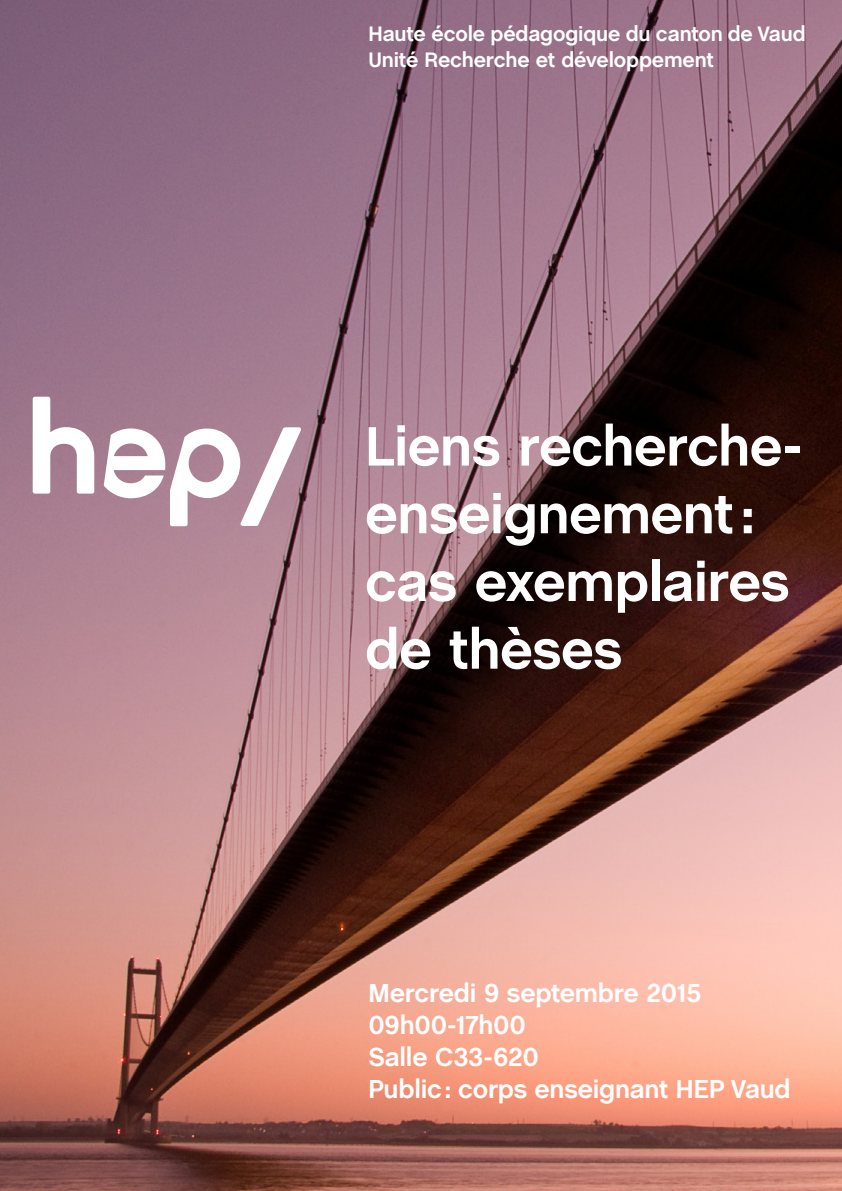
<style>
.page{position:relative;width:842px;height:1191px;background:#fff}
.page>*{position:absolute;margin:0;border:0;box-sizing:border-box;transform-origin:0 0}
.t1{font:700 56.4px/67.7px "Chalet Book TT";letter-spacing:-.015em;color:#fff}
.t2{font:700 26.2px/32.2px "Chalet Book TT";letter-spacing:-.01em;color:#fff}
.t3{font:700 21.1px/26px "Chalet Book TT";letter-spacing:-.01em;color:#fff}
</style>
<div class="page">
<img style="left:0;top:0;width:842px;height:1191px">
<svg style="left:33px;top:397px;width:61px;height:96px"></svg>
<svg style="left:104px;top:426px;width:197px;height:100px"></svg>
<p class="t3" style="left:368px;top:21px;width:439px">Haute école pédagogique du canton de Vaud<br>Unité Recherche et développement</p>
<h1 class="t1" style="left:365px;top:412px;width:439px">Liens recherche&shy;enseignement: cas exemplaires de thèses</h1>
<p class="t2" style="left:368px;top:976px;width:424px">Mercredi 9 septembre 2015<br>09h00-17h00<br>Salle C33-620<br>Public: corps enseignant HEP Vaud</p>
</div>
